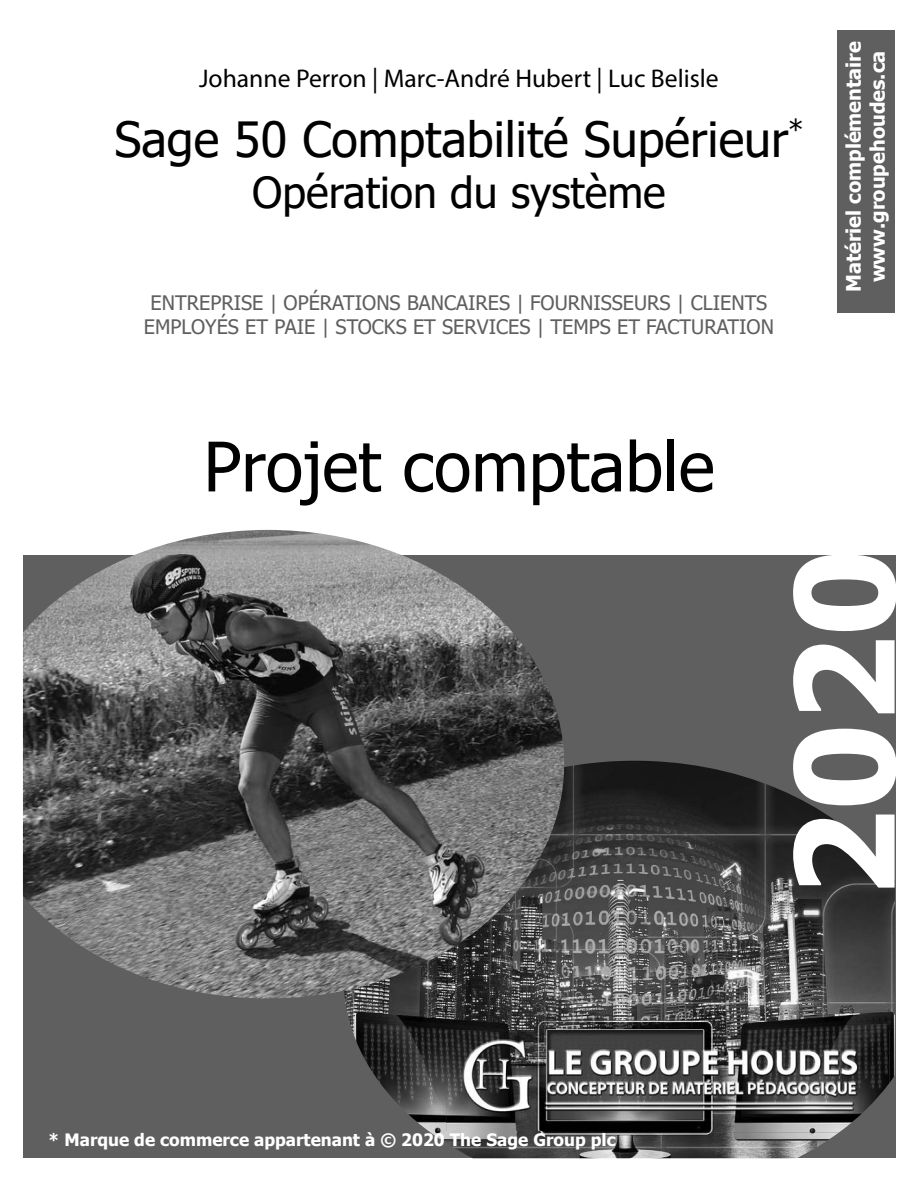
<style>
.page{position:relative;width:918px;height:1188px;background:#fff}
.page>*{position:absolute;margin:0;border:0;box-sizing:border-box;transform-origin:0 0}
.t1{font:700 136.8px "Tahoma";color:#fff}
.t2{font:68.4px "Tahoma";color:#000}
.t3{font:48.45px "Tahoma";color:#000}
.t4{font:42.75px "Tahoma";color:#000}
.t5{font:25.65px "Myriad Pro";color:#000}
.t6{font:19.95px/24px "Tahoma";color:#5f5f5f;text-align:center}
.t7{font:700 19.95px/24px "Tahoma";color:#fff;text-align:center}
.t8{font:700 17.1px "Tahoma";color:#fff}
</style>
<div class="page">
<svg style="left:23px;top:556px;width:872px;height:602px;background:#575757"></svg>
<img style="left:344px;top:761px;width:291px;height:386px">
<img style="left:23px;top:530px;width:541px;height:469px">
<img style="left:446px;top:1030px;width:443px;height:103px">
<img style="left:446px;top:1132px;width:169px;height:1px">
<div style="left:837px;top:30px;width:58px;height:282px;background:#5f5f5f"></div>
<p class="t5" style="left:199px;top:63px;width:521px">Johanne Perron | Marc-André Hubert | Luc Belisle</p>
<h3 class="t3" style="left:114px;top:106px;width:691px">Sage 50 Comptabilité Supérieur<sup>*</sup></h3>
<h3 class="t4" style="left:252px;top:164px;width:415px">Opération du système</h3>
<p class="t6" style="left:144px;top:292px;width:632px">ENTREPRISE | OPÉRATIONS BANCAIRES | FOURNISSEURS | CLIENTS<br>EMPLOYÉS ET PAIE | STOCKS ET SERVICES | TEMPS ET FACTURATION</p>
<h2 class="t2" style="left:204px;top:421px;width:513px">Projet comptable</h2>
<p class="t7" style="left:843px;top:292px;width:253px;rotate:-90deg">Matériel complémentaire www.groupehoudes.ca</p>
<p class="t8" style="left:49px;top:1128px;width:569px">* Marque de commerce appartenant à © 2020 The Sage Group plc</p>
<h1 class="t1" style="left:749px;top:898px;width:350px;rotate:-90deg">2020</h1>
</div>
